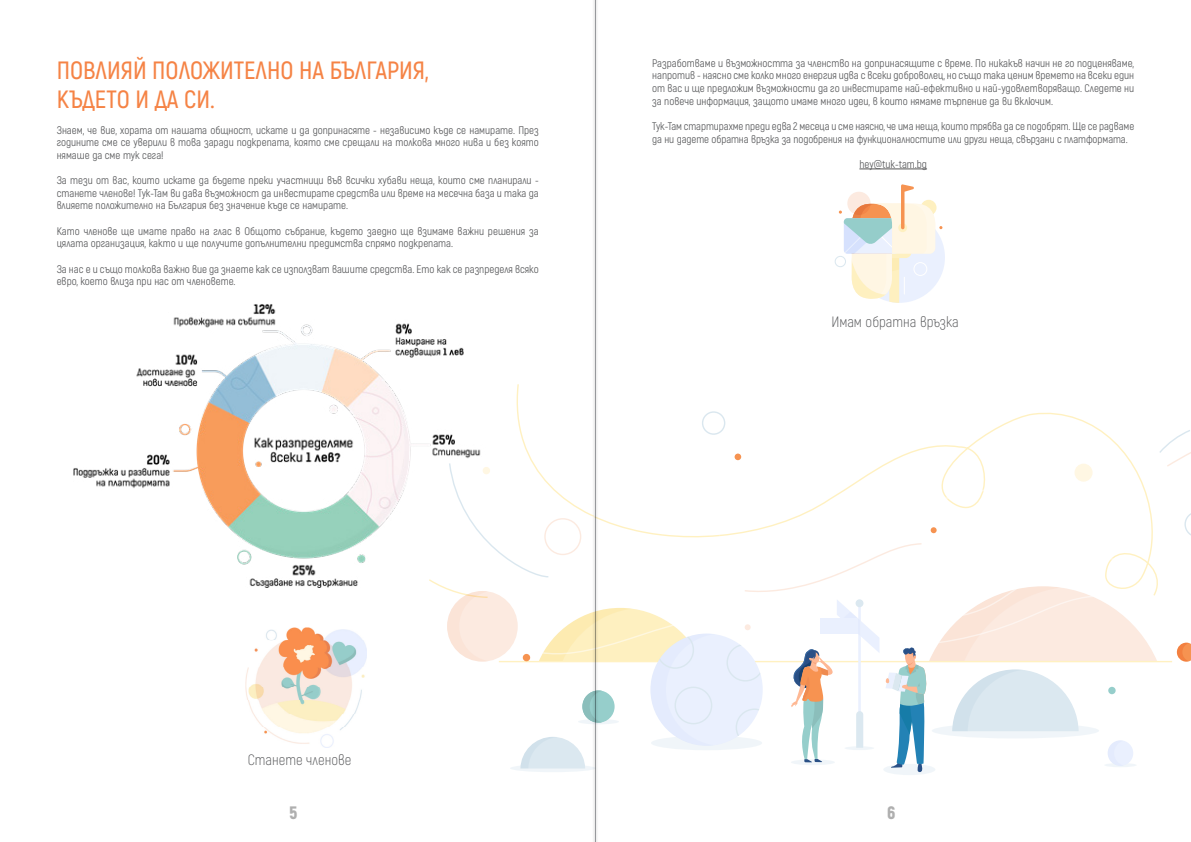
<style>
.page{position:relative;width:1191px;height:842px;background:#fff}
.page>*{position:absolute;margin:0;border:0;box-sizing:border-box;transform-origin:0 0}
.t1{font:600 25px/28.8px "Akrobat";color:#f58345}
.t2{font:900 18px "Akrobat";color:#afafaf}
.t3{font:300 15px "Akrobat";color:#58595b}
.t4{font:11px/12.7px "Akrobat";color:#58595b;text-align:justify}
</style>
<div class="page">
<div style="left:883px;top:764px;width:52px;height:11px;background:#f0f5f9;border-radius:50%"></div>
<svg style="left:444px;top:411px;width:747px;height:362px"></svg>
<div style="left:820px;top:618px;width:38px;height:16px;background:#eaf0fe"></div>
<div style="left:855px;top:599px;width:8px;height:8px;background:#dbe8f0;border-radius:50%"></div>
<img style="left:74px;top:304px;width:460px;height:284px">
<img style="left:245px;top:628px;width:121px;height:119px">
<hr style="left:859px;top:169px;width:68px;height:1px;background:#555">
<div style="left:834px;top:256px;width:12px;height:11px;border:1px solid #dae7ef;border-radius:50%"></div>
<svg style="left:839px;top:184px;width:103px;height:119px"></svg>
<div style="left:592px;top:0;width:7px;height:842px;background:#000;opacity:.61"></div>
<hr style="left:595px;top:0;width:1px;height:842px;background:#97999c">
<h1 class="t1" style="left:57px;top:56px;width:374px">Повлияй положително на България, където и да си.</h1>
<p class="t4" style="left:57px;top:123px;width:483px">Знаем, че вие, хората от нашата общност, искате и да допринасяте - независимо къде се намирате. През годините сме се уверили в това заради подкрепата, която сме срещали на толкова много нива и без която нямаше да сме тук сега!</p>
<p class="t4" style="left:57px;top:174px;width:483px">За тези от вас, които искате да бъдете преки участници във всички хубави неща, които сме планирали - станете членове! Тук-Там ви дава възможност да инвестирате средства или време на месечна база и така да влияете полoжително на България без значение къде се намирате.</p>
<p class="t4" style="left:57px;top:225px;width:483px">Като членове ще имате право на глас в Общото събрание, където заедно ще взимаме важни решения за цялата организация, както и ще получите допълнителни предимства спрямо подкрепата.</p>
<p class="t4" style="left:57px;top:263px;width:483px">За нас е и също толкова важно вие да знаете как се използват вашите средства. Ето как се разпределя всяко евро, което влиза при нас от членовете.</p>
<p class="t4" style="left:652px;top:56px;width:483px">Разработваме и възможността за членство на допринасящите с време. По никакъв начин не го подценяваме, напротив - наясно сме колко много енергия идва с всеки доброволец, но също така ценим времето на всеки един от вас и ще предложим възможности да го инвестирате най-ефективно и най-удовлетворяващо. Следете ни за повече информация, защото имаме много идеи, в които нямаме търпение да ви включим.</p>
<p class="t4" style="left:652px;top:120px;width:483px">Тук-Там стартирахме преди едва 2 месеца и сме наясно, че има неща, които трябва да се подобрят. Ще се радваме да ни дадете обратна връзка за подобрения на функционалностите или други неща, свързани с платформата.</p>
<p class="t4" style="left:859px;top:158px;width:69px">hey@tuk-tam.bg</p>
<h3 class="t3" style="left:831px;top:313px;width:129px">Имам обратна връзка</h3>
<h3 class="t3" style="left:248px;top:751px;width:105px">Станете членове</h3>
<h2 class="t2" style="left:289px;top:801px;width:10px">5</h2>
<h2 class="t2" style="left:887px;top:801px;width:10px">6</h2>
</div>
